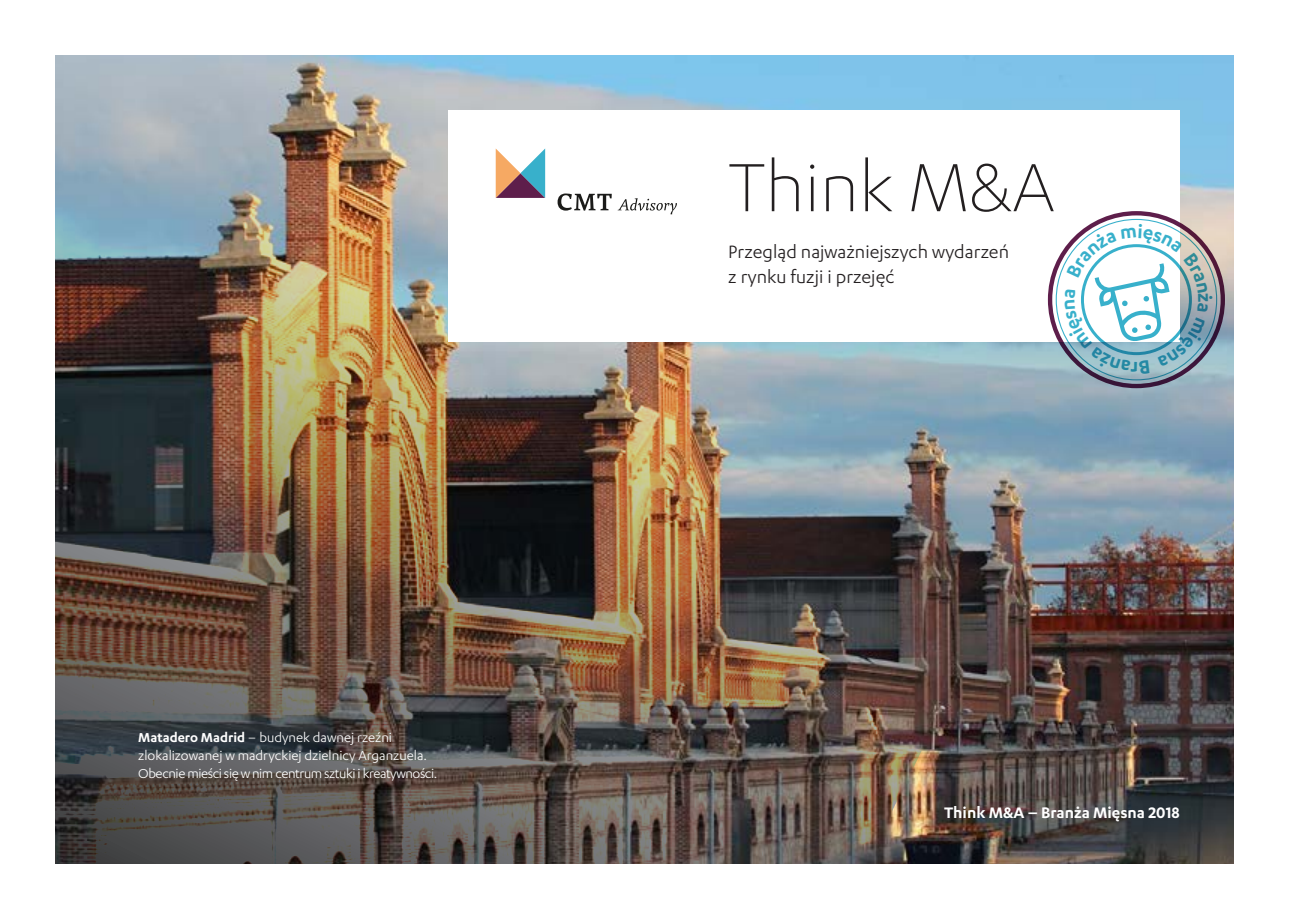
<style>
.page{position:relative;width:1289px;height:919px;background:#fff}
.page>*{position:absolute;margin:0;border:0;box-sizing:border-box;transform-origin:0 0}
.t1{font:300 79.05px "Karbon";color:#231f20}
.t2{font:20.55px/24.6px "Karbon";letter-spacing:.005em;color:#231f20}
.t3{font:600 17.7px "Karbon";color:#fff}
.t4{font:15px/18px "Karbon";color:#fff}
.s1{font-weight:600}
</style>
<div class="page">
<img style="left:1061px;top:55px;width:172px;height:808px">
<img style="left:55px;top:55px;width:1006px;height:808px">
<div style="left:448px;top:110px;width:731px;height:231px;background:#fff"></div>
<svg style="left:495px;top:148px;width:50px;height:50px"></svg>
<svg style="left:617px;top:198px;width:60px;height:16px"></svg>
<svg style="left:557px;top:193px;width:54px;height:17px"></svg>
<div style="left:1047px;top:211px;width:177px;height:177px;border:4px solid #5e1e4b;border-radius:50%"></div>
<svg style="left:1064px;top:224px;width:148px;height:150px"></svg>
<p class="t4" style="left:138px;top:727px;width:300px"><span class="s1">Matadero Madrid</span> – budynek dawnej rzeźni zlokalizowanej w madryckiej dzielnicy Arganzuela.<br>Obecnie mieści się w nim centrum sztuki i kreatywności.</p>
<h1 class="t1" style="left:728px;top:144px;width:328px">Think M&amp;A</h1>
<h2 class="t2" style="left:728px;top:239px;width:282px">Przegląd najważniejszych wydarzeń z rynku fuzji i przejęć</h2>
<p class="t3" style="left:944px;top:802px;width:237px">Think M&amp;A – Branża Mięsna 2018</p>
</div>
